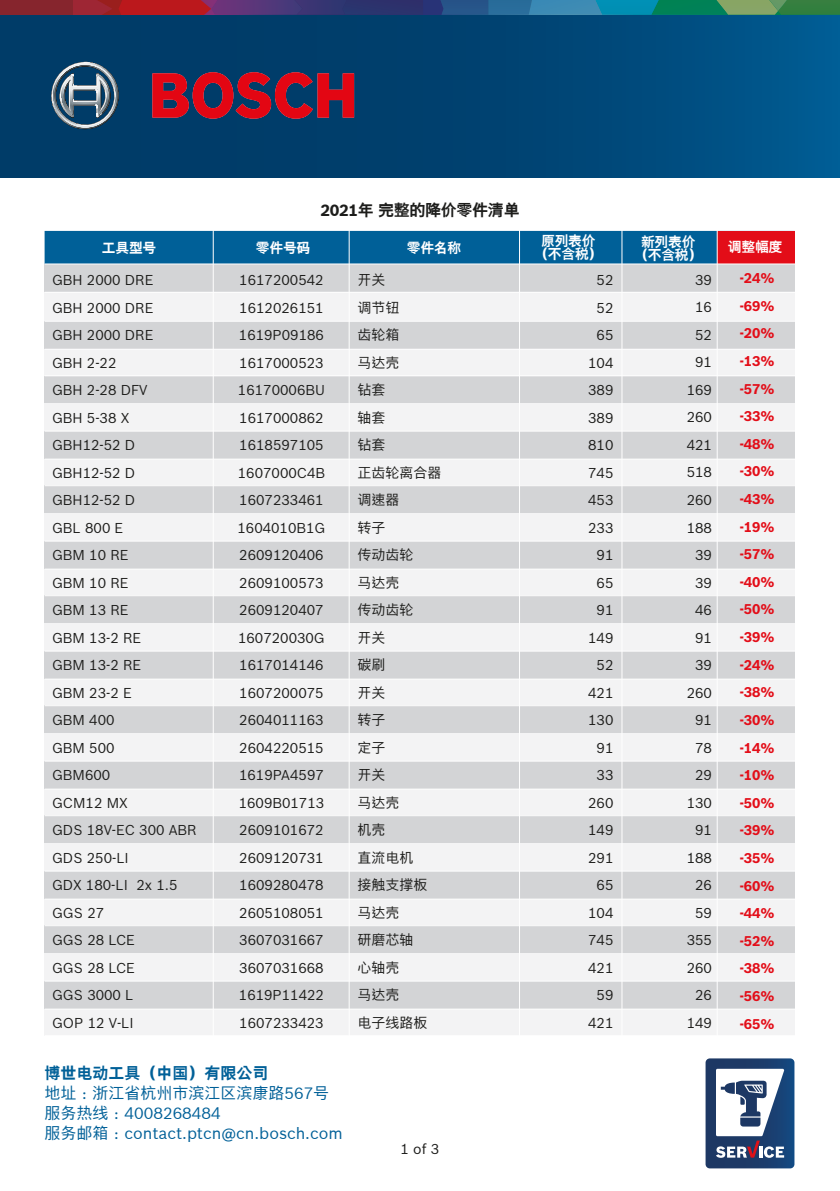
<style>
.page{position:relative;width:840px;height:1191px;background:#fff}
.page>*{position:absolute;margin:0;border:0;box-sizing:border-box;transform-origin:0 0}
.t1{font:16px/20px "Bosch Sans CHT";color:#006098}
.t2{font:700 16px "Bosch Sans CHT";letter-spacing:-.02em;color:#1d1d1b}
.t3{font:700 16px "Bosch Sans CHT";color:#006098}
.t4{font:14px/27.4px "Bosch Sans";color:#1d1d1b;text-align:right}
.t5{font:14px/27.4px "Bosch Sans CHT";color:#1d1d1b}
.t6{font:700 13.8px/27.6px "Bosch Sans";color:#e30d18;text-align:justify}
.t7{font:700 13.8px/13.4px "Bosch Sans CHT";letter-spacing:-.02em;color:#fff;text-align:center}
</style>
<div class="page">
<div style="left:0;top:13px;width:839px;height:165px;background:linear-gradient(to right,#00355f,#005388)"></div>
<svg style="left:51px;top:62px;width:68px;height:67px;background:#486a83"></svg>
<svg style="left:91px;top:107px;width:11px;height:8px"></svg>
<svg style="left:152px;top:72px;width:202px;height:47px;background:#861f39"></svg>
<svg style="left:705px;top:1058px;width:90px;height:111px"></svg>
<div style="left:0;top:0;width:73px;height:15px;background:#86252d"></div>
<svg style="left:73px;top:0;width:766px;height:15px;background:#4a586b"></svg>
<div style="left:45px;top:231px;width:749px;height:33px;background:#006098"></div>
<div style="left:717px;top:231px;width:77px;height:33px;background:#e30d18"></div>
<div style="left:45px;top:264px;width:749px;height:28px;background:#d3d4d6"></div>
<div style="left:45px;top:292px;width:749px;height:29px;background:#f3f3f4"></div>
<div style="left:45px;top:321px;width:749px;height:28px;background:#d3d4d6"></div>
<div style="left:45px;top:349px;width:749px;height:27px;background:#f3f3f4"></div>
<div style="left:45px;top:376px;width:749px;height:27px;background:#d3d4d6"></div>
<hr style="left:45px;top:349px;width:750px;height:1px;background:#fff">
<hr style="left:45px;top:375px;width:750px;height:1px;background:#fff">
<hr style="left:45px;top:321px;width:750px;height:1px;background:#fff">
<hr style="left:45px;top:292px;width:750px;height:1px;background:#fff">
<div style="left:45px;top:403px;width:749px;height:27px;background:#f3f3f4"></div>
<div style="left:45px;top:404px;width:749px;height:27px;background:#f3f3f4"></div>
<div style="left:45px;top:431px;width:749px;height:28px;background:#d3d4d6"></div>
<div style="left:45px;top:459px;width:749px;height:27px;background:#f3f3f4"></div>
<div style="left:45px;top:486px;width:749px;height:27px;background:#d3d4d6"></div>
<hr style="left:45px;top:459px;width:750px;height:1px;background:#fff">
<hr style="left:45px;top:485px;width:750px;height:1px;background:#fff">
<hr style="left:45px;top:431px;width:750px;height:1px;background:#fff">
<div style="left:45px;top:513px;width:749px;height:27px;background:#f3f3f4"></div>
<div style="left:45px;top:514px;width:749px;height:27px;background:#f3f3f4"></div>
<div style="left:45px;top:541px;width:749px;height:28px;background:#d3d4d6"></div>
<div style="left:45px;top:569px;width:749px;height:27px;background:#f3f3f4"></div>
<div style="left:45px;top:596px;width:749px;height:27px;background:#d3d4d6"></div>
<hr style="left:45px;top:569px;width:750px;height:1px;background:#fff">
<hr style="left:45px;top:595px;width:750px;height:1px;background:#fff">
<hr style="left:45px;top:541px;width:750px;height:1px;background:#fff">
<div style="left:45px;top:623px;width:749px;height:27px;background:#f3f3f4"></div>
<div style="left:45px;top:624px;width:749px;height:27px;background:#f3f3f4"></div>
<div style="left:45px;top:651px;width:749px;height:28px;background:#d3d4d6"></div>
<div style="left:45px;top:679px;width:749px;height:27px;background:#f3f3f4"></div>
<div style="left:45px;top:706px;width:749px;height:27px;background:#d3d4d6"></div>
<hr style="left:45px;top:679px;width:750px;height:1px;background:#fff">
<hr style="left:45px;top:705px;width:750px;height:1px;background:#fff">
<hr style="left:45px;top:651px;width:750px;height:1px;background:#fff">
<div style="left:45px;top:733px;width:749px;height:27px;background:#f3f3f4"></div>
<div style="left:45px;top:734px;width:749px;height:27px;background:#f3f3f4"></div>
<div style="left:45px;top:761px;width:749px;height:28px;background:#d3d4d6"></div>
<div style="left:45px;top:789px;width:749px;height:27px;background:#f3f3f4"></div>
<div style="left:45px;top:816px;width:749px;height:27px;background:#d3d4d6"></div>
<hr style="left:45px;top:788px;width:750px;height:1px;background:#fff">
<hr style="left:45px;top:815px;width:750px;height:1px;background:#fff">
<hr style="left:45px;top:761px;width:750px;height:1px;background:#fff">
<div style="left:45px;top:843px;width:749px;height:27px;background:#f3f3f4"></div>
<div style="left:45px;top:871px;width:749px;height:28px;background:#d3d4d6"></div>
<div style="left:45px;top:899px;width:749px;height:27px;background:#f3f3f4"></div>
<div style="left:45px;top:925px;width:749px;height:28px;background:#d3d4d6"></div>
<hr style="left:45px;top:898px;width:750px;height:1px;background:#fff">
<hr style="left:45px;top:925px;width:750px;height:1px;background:#fff">
<div style="left:45px;top:953px;width:749px;height:27px;background:#f3f3f4"></div>
<div style="left:45px;top:981px;width:749px;height:28px;background:#d3d4d6"></div>
<div style="left:45px;top:1009px;width:749px;height:27px;background:#f3f3f4"></div>
<hr style="left:45px;top:1008px;width:750px;height:1px;background:#fff">
<hr style="left:45px;top:1035px;width:750px;height:1px;background:#fff">
<hr style="left:45px;top:264px;width:750px;height:1px;background:#fff">
<hr style="left:348px;top:230px;width:1px;height:806px;background:#fff">
<hr style="left:213px;top:230px;width:1px;height:806px;background:#fff">
<hr style="left:519px;top:230px;width:1px;height:806px;background:#fff">
<hr style="left:621px;top:230px;width:1px;height:806px;background:#fff">
<hr style="left:716px;top:230px;width:1px;height:806px;background:#fff">
<p class="t2" style="left:320px;top:198px;width:200px">2021年 完整的降价零件清单</p>
<p class="t7" style="left:102px;top:240px;width:56px">工具型号</p>
<p class="t7" style="left:256px;top:240px;width:56px">零件号码</p>
<p class="t7" style="left:406px;top:240px;width:56px">零件名称</p>
<p class="t4" style="left:52px;top:266px;width:146px;text-align:left">GBH 2000 DRE<br>GBH 2000 DRE<br>GBH 2000 DRE<br>GBH 2-22<br>GBH 2-28 DFV<br>GBH 5-38 X<br>GBH12-52 D<br>GBH12-52 D<br>GBH12-52 D<br>GBL 800 E<br>GBM 10 RE<br>GBM 10 RE<br>GBM 13 RE<br>GBM 13-2 RE<br>GBM 13-2 RE<br>GBM 23-2 E<br>GBM 400<br>GBM 500<br>GBM600<br>GCM12 MX<br>GDS 18V-EC 300 ABR<br>GDS 250-LI<br>GDX 180-LI 2x 1.5<br>GGS 27<br>GGS 28 LCE<br>GGS 28 LCE<br>GGS 3000 L<br>GOP 12 V-LI</p>
<p class="t4" style="left:237px;top:266px;width:89px;text-align:left">1617200542<br>1612026151<br>1619P09186<br>1617000523<br>16170006BU<br>1617000862<br>1618597105<br>1607000C4B<br>1607233461<br>1604010B1G<br>2609120406<br>2609100573<br>2609120407<br>160720030G<br>1617014146<br>1607200075<br>2604011163<br>2604220515<br>1619PA4597<br>1609B01713<br>2609101672<br>2609120731<br>1609280478<br>2605108051<br>3607031667<br>3607031668<br>1619P11422<br>1607233423</p>
<p class="t3" style="left:45px;top:1060px;width:225px">博世电动工具（中国）有限公司</p>
<p class="t1" style="left:45px;top:1082px;width:299px">地址：浙江省杭州市滨江区滨康路567号服务热线：4008268484<br>服务邮箱：contact.ptcn@cn.bosch.com</p>
<p class="t5" style="left:357px;top:266px;width:85px">开关<br>调节钮<br>齿轮箱<br>马达壳<br>钻套<br>轴套<br>钻套<br>正齿轮离合器调速器<br>转子<br>传动齿轮<br>马达壳<br>传动齿轮<br>开关<br>碳刷<br>开关<br>转子<br>定子<br>开关<br>马达壳<br>机壳<br>直流电机<br>接触支撑板马达壳<br>研磨芯轴<br>心轴壳<br>马达壳<br>电子线路板</p>
<p class="t4" style="left:400px;top:1135px;width:40px">1 of 3</p>
<p class="t7" style="left:541px;top:233px;width:56px">原列表价</p>
<p class="t7" style="left:727px;top:239px;width:56px">调整幅度</p>
<p class="t7" style="left:634px;top:234px;width:69px">新列表价（不含税）</p>
<p class="t7" style="left:534px;top:247px;width:69px">（不含税）</p>
<p class="t4" style="left:588px;top:266px;width:27px">52<br>52<br>65<br>104<br>389<br>389<br>810<br>745<br>453<br>233<br>91<br>65<br>91<br>149<br>52<br>421<br>130<br>91<br>33<br>260<br>149<br>291<br>65<br>104<br>745<br>421<br>59<br>421</p>
<p class="t4" style="left:686px;top:266px;width:27px">39<br>16<br>52<br>91<br>169<br>260<br>421<br>518<br>260<br>188<br>39<br>39<br>46<br>91<br>39<br>260<br>91<br>78<br>29<br>130<br>91<br>188<br>26<br>59<br>355<br>260<br>26<br>149</p>
<p class="t6" style="left:739px;top:263px;width:36px">-24% -69% -20% -13% -57% -33% -48% -30% -43% -19% -57% -40% -50% -39% -24% -38% -30% -14% -10% -50% -39% -35% -60% -44% -52% -38% -56% -65%</p>
</div>
